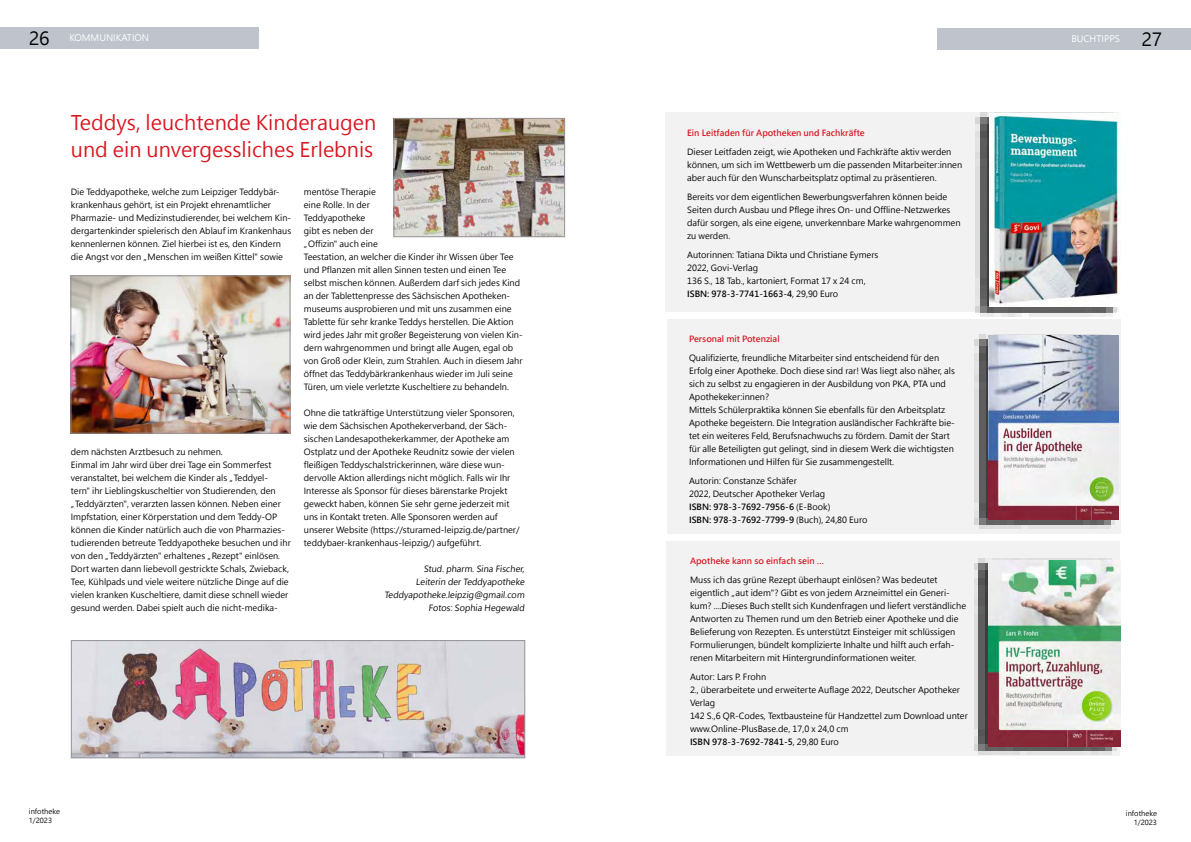
<style>
.page{position:relative;width:1191px;height:842px;background:#fff}
.page>*{position:absolute;margin:0;border:0;box-sizing:border-box;transform-origin:0 0}
.t1{font:20px/27px "Microsoft Jheng Hei";color:#d91621}
.t2{font:18px "Microsoft Jheng Hei UI Regular";color:#000}
.t3{font:9px "Microsoft Jheng Hei UI Regular";color:#fff}
.t4{font:8.5px/13px "Microsoft Jheng Hei";color:#000}
.t5{font:700 8.5px "Microsoft Jheng Hei";color:#d91621}
.t6{font:7px/8.4px "Microsoft Jheng Hei UI Regular";color:#000}
.s1{font-weight:700}
</style>
<div class="page">
<div style="left:937px;top:28px;width:254px;height:21px;background:#bec3cc"></div>
<div style="left:0;top:28px;width:258px;height:21px;background:#bec3cc"></div>
<div style="left:665px;top:112px;width:454px;height:200px;background:#f2f2f2"></div>
<div style="left:667px;top:319px;width:454px;height:215px;background:#f2f2f2"></div>
<div style="left:666px;top:542px;width:454px;height:214px;background:#f2f2f2"></div>
<img style="left:396px;top:120px;width:167px;height:115px">
<div style="left:394px;top:118px;width:171px;height:119px;border:1px solid #959397"></div>
<img style="left:73px;top:642px;width:450px;height:114px">
<div style="left:71px;top:640px;width:454px;height:118px;border:1px solid #959397"></div>
<img style="left:73px;top:278px;width:215px;height:153px">
<div style="left:71px;top:276px;width:219px;height:157px;border:1px solid #959397"></div>
<div style="left:973px;top:335px;width:141px;height:194px;background:#000;opacity:.75"></div>
<img style="left:988px;top:336px;width:130px;height:183px">
<div style="left:975px;top:112px;width:142px;height:205px;background:#000;opacity:.75"></div>
<img style="left:989px;top:113px;width:131px;height:194px">
<div style="left:973px;top:559px;width:143px;height:196px;background:#000;opacity:.75"></div>
<img style="left:988px;top:561px;width:132px;height:185px">
<h2 class="t2" style="left:29px;top:27px;width:22px">26</h2>
<p class="t3" style="left:1071px;top:33px;width:36px">BUCHTIPPS</p>
<p class="t3" style="left:69px;top:32px;width:14px">KOMM</p>
<p class="t3" style="left:99px;top:32px;width:51px">UNIKATION</p>
<h2 class="t2" style="left:1141px;top:28px;width:22px">27</h2>
<h1 class="t1" style="left:71px;top:109px;width:307px">Teddys, leuchtende Kinderaugen und ein unvergessliches Erlebnis</h1>
<p class="t4" style="left:71px;top:185px;width:222px">Die Teddyapotheke, welche zum Leipziger Teddybär&shy;krankenhaus gehört, ist ein Projekt ehrenamtlicher Pharmazie- und Medizinstudierender, bei welchem Kin&shy;dergartenkinder spielerisch den Ablauf im Krankenhaus kennenlernen können. Ziel hierbei ist es, den Kindern die Angst vor den „Menschen im weißen Kittel" sowie</p>
<p class="t4" style="left:71px;top:445px;width:221px">dem nächsten Arztbesuch zu nehmen.<br>Einmal im Jahr wird über drei Tage ein Sommerfest veranstaltet, bei welchem die Kinder als „Teddyel-<br>tern" ihr Lieblingskuscheltier von Studierenden, den „Teddyärzten", verarzten lassen können. Neben einer Impfstation, einer Körperstation und dem Teddy-OP können die Kinder natürlich auch die von Pharmazies&shy;tudierenden betreute Teddyapotheke besuchen und ihr von den „Teddyärzten" erhaltenes „Rezept" einlösen.<br>Dort warten dann liebevoll gestrickte Schals, Zwieback, Tee, Kühlpads und viele weitere nützliche Dinge auf die vielen kranken Kuscheltiere, damit diese schnell wieder gesund werden. Dabei spielt auch die nicht-medika-</p>
<p class="t4" style="left:304px;top:185px;width:220px">mentöse Therapie<br>eine Rolle. In der<br>Teddyapotheke<br>gibt es neben der<br>„Offizin" auch eine<br>Teestation, an welcher die Kinder ihr Wissen über Tee und Pflanzen mit allen Sinnen testen und einen Tee selbst mischen können. Außerdem darf sich jedes Kind an der Tablettenpresse des Sächsischen Apotheken&shy;museums ausprobieren und mit uns zusammen eine Tablette für sehr kranke Teddys herstellen. Die Aktion wird jedes Jahr mit großer Begeisterung von vielen Kin&shy;dern wahrgenommen und bringt alle Augen, egal ob von Groß oder Klein, zum Strahlen. Auch in diesem Jahr öffnet das Teddybärkrankenhaus wieder im Juli seine Türen, um viele verletzte Kuscheltiere zu behandeln.</p>
<p class="t4" style="left:304px;top:406px;width:217px">Ohne die tatkräftige Unterstützung vieler Sponsoren, wie dem Sächsischen Apothekerverband, der Säch&shy;sischen Landesapothekerkammer, der Apotheke am Ostplatz und der Apotheke Reudnitz sowie der vielen fleißigen Teddyschalstrickerinnen, wäre diese wun&shy;dervolle Aktion allerdings nicht möglich. Falls wir Ihr Interesse als Sponsor für dieses bärenstarke Projekt geweckt haben, können Sie sehr gerne jederzeit mit uns in Kontakt treten. Alle Sponsoren werden auf unserer Website (https://sturamed-leipzig.de/partner/ teddybaer-krankenhaus-leipzig/) aufgeführt.</p>
<p class="t4" style="left:384px;top:562px;width:143px;text-align:right">Stud. pharm. Sina Fischer,<br>Leiterin der Teddyapotheke<br>Teddyapotheke.leipzig@gmail.com<br>Fotos: Sophia Hegewald</p>
<p class="t5" style="left:687px;top:128px;width:179px">Ein Leitfaden für Apotheken und Fachkräfte</p>
<p class="t4" style="left:687px;top:146px;width:276px">Dieser Leitfaden zeigt, wie Apotheken und Fachkräfte aktiv werden können, um sich im Wettbewerb um die passenden Mitarbeiter:innen aber auch für den Wunscharbeitsplatz optimal zu präsentieren.</p>
<p class="t4" style="left:687px;top:191px;width:275px">Bereits vor dem eigentlichen Bewerbungsverfahren können beide Seiten durch Ausbau und Pflege ihres On- und Offline-Netzwerkes dafür sorgen, als eine eigene, unverkennbare Marke wahrgenommen zu werden.</p>
<p class="t4" style="left:687px;top:249px;width:193px">Autorinnen: Tatiana Dikta und Christiane Eymers 2022, Govi-Verlag<br>136 S., 18 Tab., kartoniert, Format 17 x 24 cm, <span class="s1">ISBN: 978-3-7741-1663-4</span>, 29,90 Euro</p>
<p class="t5" style="left:689px;top:334px;width:92px">Personal mit Potenzial</p>
<p class="t4" style="left:689px;top:352px;width:267px">Qualifizierte, freundliche Mitarbeiter sind entscheidend für den Erfolg einer Apotheke. Doch diese sind rar! Was liegt also näher, als sich zu selbst zu engagieren in der Ausbildung von PKA, PTA und Apothekeker:innen?<br>Mittels Schülerpraktika können Sie ebenfalls für den Arbeitsplatz Apotheke begeistern. Die Integration ausländischer Fachkräfte bie&shy;tet ein weiteres Feld, Berufsnachwuchs zu fördern. Damit der Start für alle Beteiligten gut gelingt, sind in diesem Werk die wichtigsten Informationen und Hilfen für Sie zusammengestellt.</p>
<p class="t4" style="left:689px;top:475px;width:180px">Autorin: Constanze Schäfer<br>2022, Deutscher Apotheker Verlag<br><span class="s1">ISBN: 978-3-7692-7956-6</span> (E-Book)<br><span class="s1">ISBN: 978-3-7692-7799-9</span> (Buch), 24,80 Euro</p>
<p class="t5" style="left:690px;top:555px;width:136px">Apotheke kann so einfach sein …</p>
<p class="t4" style="left:690px;top:573px;width:278px">Muss ich das grüne Rezept überhaupt einlösen? Was bedeutet eigentlich „aut idem"? Gibt es von jedem Arzneimittel ein Generi&shy;kum? ....Dieses Buch stellt sich Kundenfragen und liefert verständliche Antworten zu Themen rund um den Betrieb einer Apotheke und die Belieferung von Rezepten. Es unterstützt Einsteiger mit schlüssigen Formulierungen, bündelt komplizierte Inhalte und hilft auch erfah&shy;renen Mitarbeitern mit Hintergrundinformationen weiter.</p>
<p class="t4" style="left:690px;top:670px;width:279px">Autor: Lars P. Frohn<br>2., überarbeitete und erweiterte Auflage 2022, Deutscher Apotheker Verlag<br>142 S.,6 QR-Codes, Textbausteine für Handzettel zum Download unter www.Online-PlusBase.de, 17,0 x 24,0 cm<br><span class="s1">ISBN 978-3-7692-7841-5</span>, 29,80 Euro</p>
<p class="t6" style="left:29px;top:807px;width:33px">INFOTHEKE<br>1/2023</p>
<p class="t6" style="left:1125px;top:810px;width:33px;text-align:right">INFOTHEKE<br>1/2023</p>
</div>
